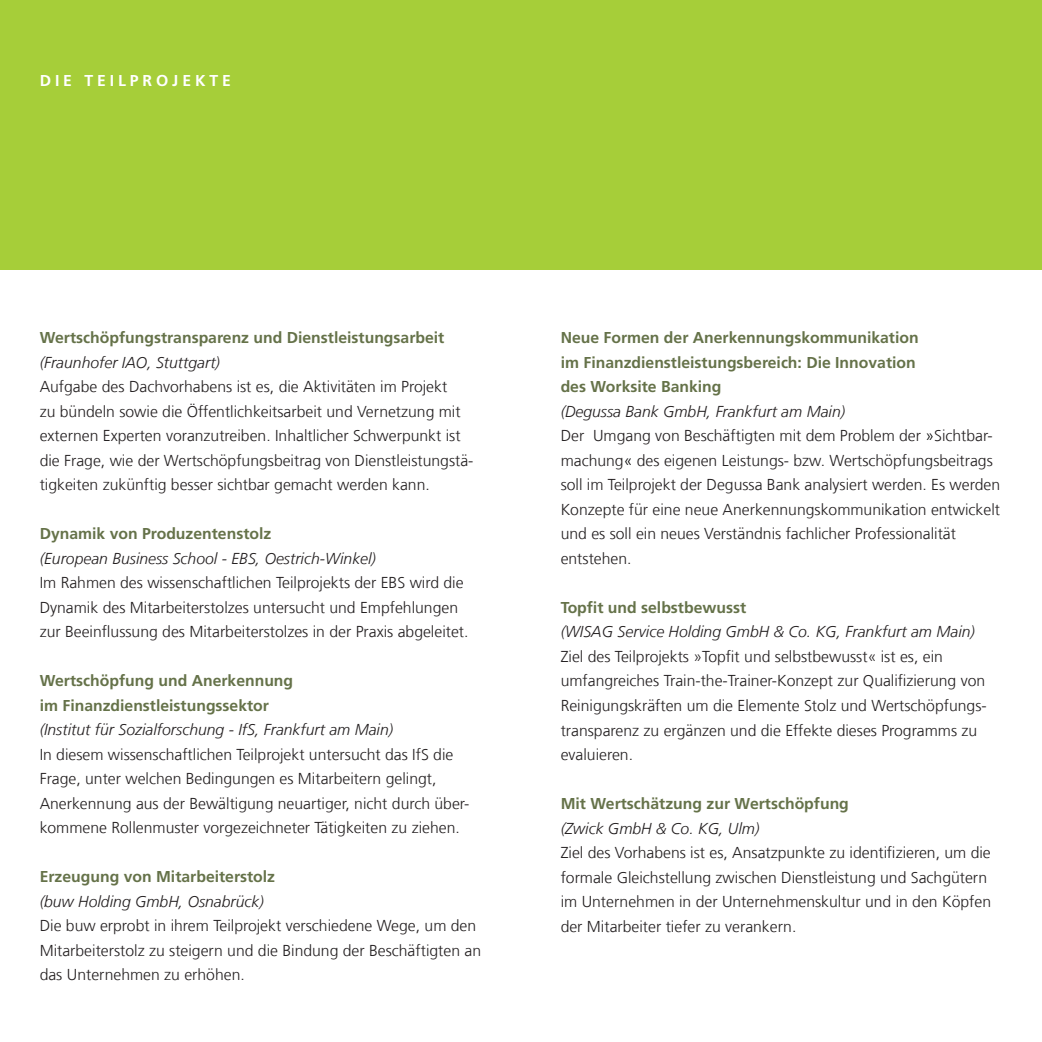
<style>
.page{position:relative;width:1042px;height:1042px;background:#fff}
.page>*{position:absolute;margin:0;border:0;box-sizing:border-box;transform-origin:0 0}
.t1{font:300 15.75px/24.5px "Frutiger LT Com";color:#231f20}
.t2{font:700 15.75px/24.5px "Frutiger LT Com";color:#657249}
.t3{font:italic 300 15.75px "Frutiger LT Com";color:#231f20}
.t4{font:700 15.75px "Frutiger LT Com";letter-spacing:.25em;color:#fff}
.s1{font-style:italic}
.s2{color:#000}
</style>
<div class="page">
<div style="left:0;top:0;width:1042px;height:270px;background:#a6ce39"></div>
<p class="t4" style="left:40px;top:71px;width:193px">Di e Tei lprojekte</p>
<p class="t2" style="left:40px;top:325px;width:406px">Wertschöpfungstransparenz und Dienstleistungsarbeit</p>
<p class="t3" style="left:40px;top:353px;width:182px">(Fraunhofer IAO, Stuttgart)</p>
<p class="t1" style="left:40px;top:375px;width:435px">Aufgabe des Dachvorhabens ist es, die Aktivitäten im Projekt<br>zu bündeln sowie die Öffentlichkeitsarbeit und Vernetzung mit externen Experten voranzutreiben. Inhaltlicher Schwerpunkt ist die Frage, wie der Wertschöpfungsbeitrag von Dienstleistungstä&shy;tigkeiten zukünftig besser sichtbar gemacht werden kann.</p>
<p class="t2" style="left:40px;top:522px;width:233px">Dynamik von Produzentenstolz</p>
<p class="t3" style="left:40px;top:549px;width:338px">(European Business School - EBS, Oestrich-Winkel)</p>
<p class="t1" style="left:40px;top:571px;width:430px">Im Rahmen des wissenschaftlichen Teilprojekts der EBS wird die<br>Dynamik des Mitarbeiterstolzes untersucht und Empfehlungen zur Beeinflussung des Mitarbeiterstolzes in der Praxis abgeleitet.</p>
<p class="t2" style="left:40px;top:669px;width:255px">Wertschöpfung und Anerkennung im Finanzdienstleistungssektor</p>
<p class="t3" style="left:40px;top:720px;width:355px">(Institut für Sozialforschung - IfS, Frankfurt am Main)</p>
<p class="t1" style="left:40px;top:742px;width:431px">In diesem wissenschaftlichen Teilprojekt untersucht das IfS die Frage, unter welchen Bedingungen es Mitarbeitern gelingt, Anerkennung aus der Bewältigung neuartiger, nicht durch über&shy;kommene Rollenmuster vorgezeichneter Tätigkeiten zu ziehen.</p>
<p class="t2" style="left:40px;top:865px;width:237px">Erzeugung von Mitarbeiterstolz</p>
<p class="t3" style="left:40px;top:892px;width:226px">(buw Holding GmbH, Osnabrück)</p>
<p class="t1" style="left:40px;top:914px;width:443px">Die buw erprobt in ihrem Teilprojekt verschiedene Wege, um den<br>Mitarbeiterstolz zu steigern und die Bindung der Beschäftigten an das Unternehmen zu erhöhen.</p>
<p class="t2" style="left:561px;top:326px;width:359px">Neue Formen der Anerkennungskommunikation im Finanzdienstleistungsbereich: Die Innovation des Worksite Banking</p>
<p class="t1" style="left:561px;top:399px;width:441px"><span class="s1">(Degussa Bank GmbH, Frankfurt am Main)<br></span>Der Umgang von Beschäftigten mit dem Problem der <span class="s2">»</span>Sichtbar&shy;machung<span class="s2">«</span> des eigenen Leistungs- bzw. Wertschöpfungsbeitrags soll im Teilprojekt der Degussa Bank analysiert werden. Es werden Konzepte für eine neue Anerkennungskommunikation entwickelt und es soll ein neues Verständnis fachlicher Professionalität entstehen.</p>
<p class="t2" style="left:561px;top:595px;width:187px">Topfit und selbstbewusst</p>
<p class="t3" style="left:561px;top:623px;width:416px">(WISAG Service Holding GmbH &amp; Co. KG, Frankfurt am Main)</p>
<p class="t1" style="left:561px;top:644px;width:427px">Ziel des Teilprojekts »Topfit und selbstbewusst« ist es, ein umfangreiches Train-the-Trainer-Konzept zur Qualifizierung von Reinigungskräften um die Elemente Stolz und Wertschöpfungs&shy;transparenz zu ergänzen und die Effekte dieses Programms zu evaluieren.</p>
<p class="t2" style="left:561px;top:791px;width:290px">Mit Wertschätzung zur Wertschöpfung</p>
<p class="t3" style="left:561px;top:819px;width:200px">(Zwick GmbH &amp; Co. KG, Ulm)</p>
<p class="t1" style="left:561px;top:840px;width:432px">Ziel des Vorhabens ist es, Ansatzpunkte zu identifizieren, um die formale Gleichstellung zwischen Dienstleistung und Sachgütern im Unternehmen in der Unternehmenskultur und in den Köpfen der Mitarbeiter tiefer zu verankern.</p>
</div>
